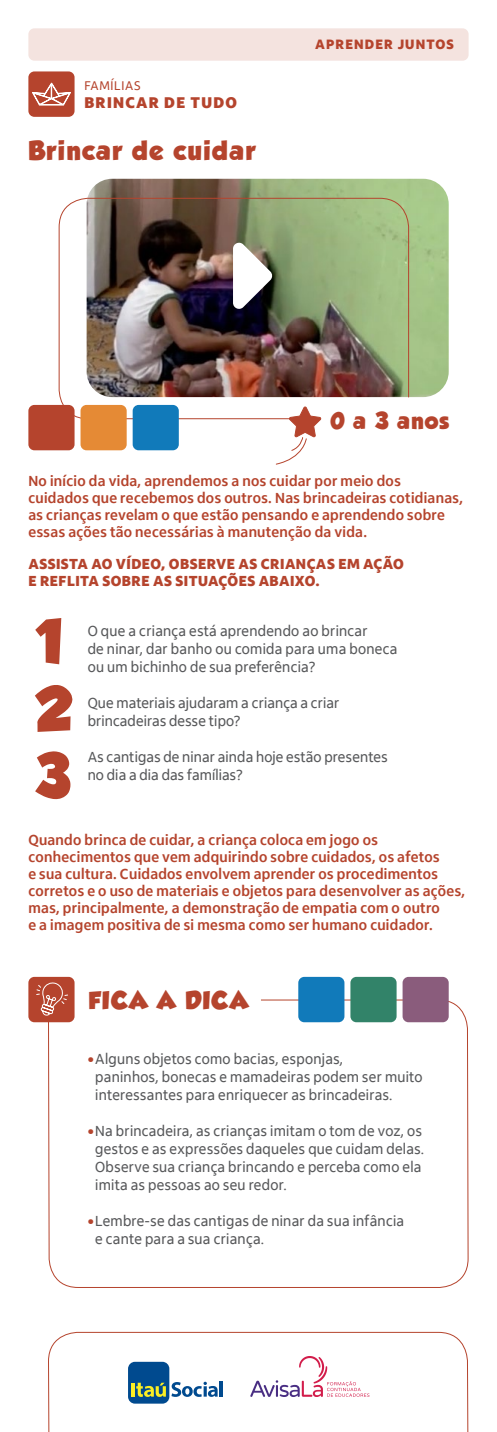
<style>
.page{position:relative;width:497px;height:1432px;background:#fff}
.page>*{position:absolute;margin:0;border:0;box-sizing:border-box;transform-origin:0 0}
.t1{font:55px/67.1px "GROBOLD";color:#b5442d}
.t2{font:24px "GROBOLD";letter-spacing:.06em;color:#b5442d}
.t3{font:22px "GROBOLD";letter-spacing:.06em;color:#b5442d}
.t4{font:21px "GROBOLD";color:#b5442d}
.t5{font:900 16px "Itau Display";letter-spacing:.08em;color:#b5442d}
.t6{font:15px/18px "Itau Display";letter-spacing:.02em;color:#58595b}
.t7{font:700 15px/17px "Itau Display";letter-spacing:.02em;color:#b5442d}
.t8{font:800 15px/17px "Itau Display";letter-spacing:.03em;color:#b5442d}
.t9{font:800 14px "Itau Display";letter-spacing:.08em;color:#b5442d}
.t10{font:13px "Itau Display";letter-spacing:.05em;color:#b5442d}
.s1{font-weight:900;font-size:16px;color:#b5442d}
</style>
<div class="page">
<img style="left:88px;top:179px;width:360px;height:218px">
<div style="left:28px;top:28px;width:440px;height:33px;background:#f4e3df;border-radius:6px"></div>
<img style="left:58px;top:197px;width:351px;height:223px">
<div style="left:80px;top:405px;width:46px;height:45px;background:#e58a35;border-radius:6px"></div>
<div style="left:132px;top:405px;width:46px;height:45px;background:#117aba;border-radius:6px"></div>
<div style="left:28px;top:405px;width:46px;height:45px;background:#b5442d;border-radius:6px"></div>
<div style="left:28px;top:71px;width:46px;height:46px;background:#b5442d;border-radius:6px"></div>
<svg style="left:32px;top:83px;width:38px;height:22px"></svg>
<div style="left:28px;top:977px;width:46px;height:45px;background:#b5442d;border-radius:6px"></div>
<svg style="left:233px;top:241px;width:39px;height:70px"></svg>
<svg style="left:275px;top:405px;width:46px;height:60px"></svg>
<svg style="left:47px;top:999px;width:421px;height:289px"></svg>
<svg style="left:48px;top:1331px;width:420px;height:101px"></svg>
<svg style="left:36px;top:982px;width:33px;height:34px"></svg>
<div style="left:350px;top:977px;width:46px;height:45px;background:#328369;border-radius:6px"></div>
<div style="left:402px;top:977px;width:46px;height:45px;background:#8a5c7c;border-radius:6px"></div>
<div style="left:298px;top:977px;width:46px;height:45px;background:#117aba;border-radius:6px"></div>
<div style="left:128px;top:1361px;width:41px;height:42px;background:#004a8f;border-radius:7px"></div>
<hr style="left:131px;top:1382px;width:3px;height:14px;background:#fbee23">
<hr style="left:219px;top:1381px;width:3px;height:15px;background:#004a8f">
<svg style="left:136px;top:1381px;width:81px;height:15px"></svg>
<svg style="left:250px;top:1356px;width:119px;height:41px"></svg>
<p class="t10" style="left:84px;top:78px;width:58px">FAMÍLIAS</p>
<p class="t5" style="left:84px;top:93px;width:154px">BRINCAR DE TUDO</p>
<h2 class="t2" style="left:28px;top:136px;width:228px">Brincar de cuidar</h2>
<p class="t9" style="left:315px;top:36px;width:140px">APRENDER JUNTOS</p>
<h3 class="t4" style="left:330px;top:408px;width:119px">0 a 3 anos</h3>
<p class="t7" style="left:28px;top:473px;width:435px">No início da vida, aprendemos a nos cuidar por meio dos cuidados que recebemos dos outros. Nas brincadeiras cotidianas, as crianças revelam o que estão pensando e aprendendo sobre essas ações tão necessárias à manutenção da vida.</p>
<p class="t8" style="left:28px;top:555px;width:376px">ASSISTA AO VÍDEO, OBSERVE AS CRIANÇAS EM AÇÃO<br>E REFLITA SOBRE AS SITUAÇÕES ABAIXO.</p>
<h1 class="t1" style="left:35px;top:608px;width:39px">1<br>2<br>3</h1>
<p class="t6" style="left:88px;top:622px;width:311px">O que a criança está aprendendo ao brincar<br>de ninar, dar banho ou comida para uma boneca ou um bichinho de sua preferência?</p>
<p class="t6" style="left:88px;top:694px;width:253px">Que materiais ajudaram a criança a criar brincadeiras desse tipo?</p>
<p class="t6" style="left:88px;top:748px;width:301px">As cantigas de ninar ainda hoje estão presentes no dia a dia das famílias?</p>
<p class="t7" style="left:28px;top:831px;width:438px">Quando brinca de cuidar, a criança coloca em jogo os conhecimentos que vem adquirindo sobre cuidados, os afetos<br>e sua cultura. Cuidados envolvem aprender os procedimentos corretos e o uso de materiais e objetos para desenvolver as ações, mas, principalmente, a demonstração de empatia com o outro<br>e a imagem positiva de si mesma como ser humano cuidador.</p>
<h3 class="t3" style="left:88px;top:987px;width:161px">FICA A DICA</h3>
<p class="t6" style="left:95px;top:1050px;width:328px;text-indent:-8px"><span class="s1">•</span>Alguns objetos como bacias, esponjas,<br>paninhos, bonecas e mamadeiras podem ser muito interessantes para enriquecer as brincadeiras.</p>
<p class="t6" style="left:95px;top:1122px;width:330px;text-indent:-8px"><span class="s1">•</span>Na brincadeira, as crianças imitam o tom de voz, os gestos e as expressões daqueles que cuidam delas.<br>Observe sua criança brincando e perceba como ela imita as pessoas ao seu redor.</p>
<p class="t6" style="left:95px;top:1212px;width:310px;text-indent:-8px"><span class="s1">•</span>Lembre-se das cantigas de ninar da sua infância e cante para a sua criança.</p>
</div>
